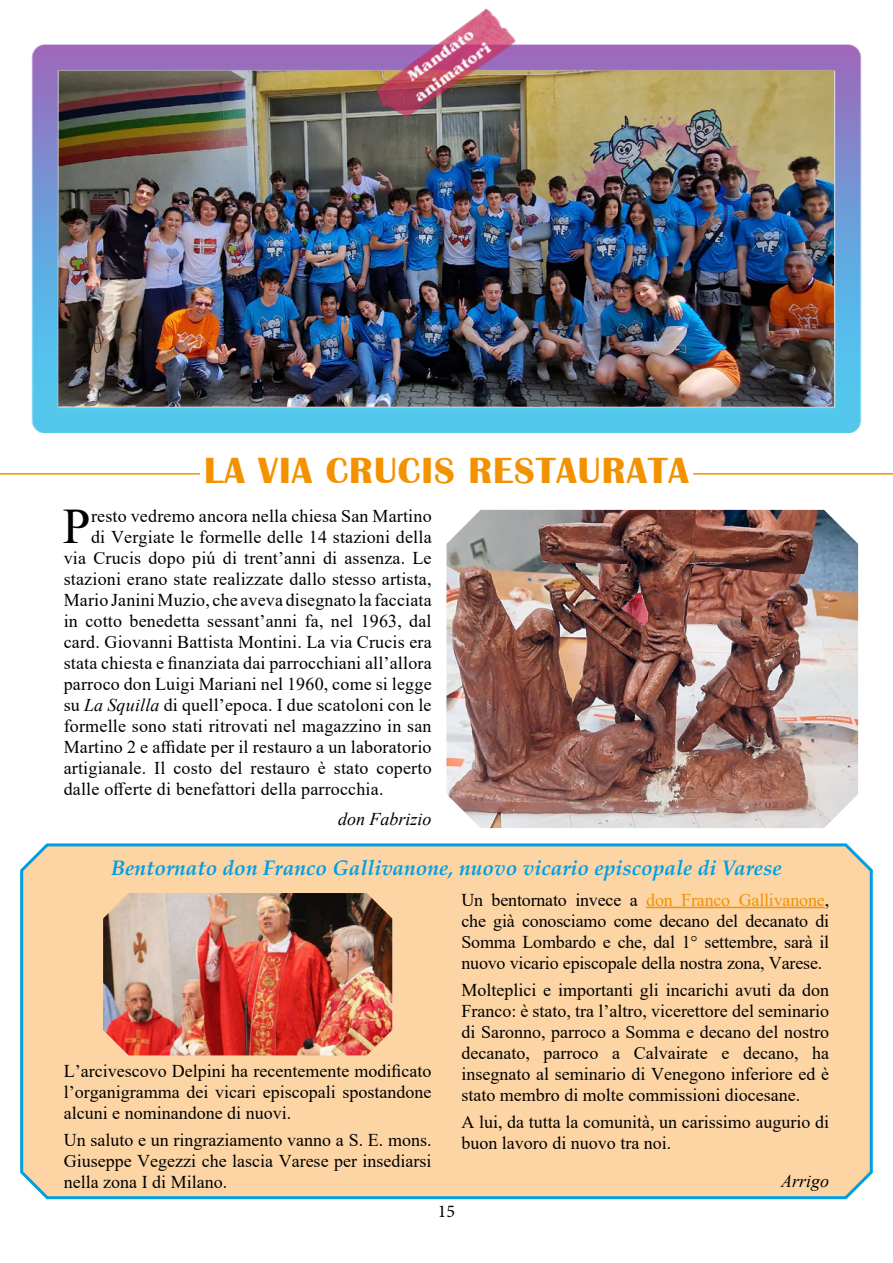
<style>
.page{position:relative;width:893px;height:1263px;background:#fff}
.page>*{position:absolute;margin:0;border:0;box-sizing:border-box;transform-origin:0 0}
.t1{font:49.65px "Times New Roman";color:#000}
.t2{font:700 37.5px "Britannic";letter-spacing:.03em;color:#f39200}
.t3{font:italic 700 21px "Palatino Linotype";color:#009fe3}
.t4{font:18px/21px "Times New Roman";letter-spacing:.01em;color:#000;text-align:justify}
.t5{font:italic 18px "Times New Roman";color:#000}
.t6{font:18px "Minion Pro";color:#000}
.s1{font-style:italic}
.s2{color:#f39200}
</style>
<div class="page">
<img style="left:31px;top:44px;width:831px;height:388px">
<div style="left:20px;top:843px;width:853px;height:357px;background:#fdd5a5"></div>
<img style="left:103px;top:893px;width:289px;height:162px">
<img style="left:446px;top:510px;width:412px;height:318px">
<hr style="left:693px;top:473px;width:200px;height:2px;background:#f39200">
<img style="left:58px;top:70px;width:776px;height:337px">
<img style="left:335px;top:8px;width:223px;height:150px">
<hr style="left:646px;top:907px;width:179px;height:1px;background:#f39200">
<hr style="left:0;top:473px;width:200px;height:2px;background:#f39200">
<h2 class="t2" style="left:204px;top:450px;width:486px">LA VIA CRUCIS RESTAURATA</h2>
<h1 class="t1" style="left:63px;top:492px;width:29px">P</h1>
<p class="t4" style="left:91px;top:505px;width:342px">resto vedremo ancora nella chiesa San Martino</p>
<p class="t4" style="left:91px;top:526px;width:342px">di Vergiate le formelle delle 14 stazioni della</p>
<p class="t4" style="left:64px;top:547px;width:369px">via Crucis dopo piú di trent’anni di assenza. Le</p>
<p class="t4" style="left:64px;top:568px;width:369px">stazioni erano state realizzate dallo stesso artista,</p>
<p class="t4" style="left:64px;top:589px;width:369px">Mario Janini Muzio, che aveva disegnato la facciata</p>
<p class="t4" style="left:64px;top:610px;width:369px">in cotto benedetta sessant’anni fa, nel 1963, dal</p>
<p class="t4" style="left:64px;top:631px;width:369px">card. Giovanni Battista Montini. La via Crucis era</p>
<p class="t4" style="left:64px;top:652px;width:369px">stata chiesta e finanziata dai parrocchiani all’allora</p>
<p class="t4" style="left:64px;top:673px;width:369px">parroco don Luigi Mariani nel 1960, come si legge</p>
<p class="t4" style="left:64px;top:694px;width:369px">su <span class="s1">La Squilla</span> di quell’epoca. I due scatoloni con le</p>
<p class="t4" style="left:64px;top:715px;width:369px">formelle sono stati ritrovati nel magazzino in san</p>
<p class="t4" style="left:64px;top:736px;width:369px">Martino 2 e affidate per il restauro a un laboratorio</p>
<p class="t4" style="left:64px;top:757px;width:369px">artigianale. Il costo del restauro è stato coperto</p>
<p class="t4" style="left:64px;top:778px;width:321px">dalle offerte di benefattori della parrocchia.</p>
<p class="t5" style="left:338px;top:806px;width:95px">don Fabrizio</p>
<p class="t3" style="left:111px;top:853px;width:672px">Bentornato don Franco Gallivanone, nuovo vicario episcopale di Varese</p>
<p class="t4" style="left:461px;top:888px;width:369px">Un bentornato invece a <span class="s2">don Franco Gallivanone</span>, che già conosciamo come decano del decanato di Somma Lombardo e che, dal 1° settembre, sarà il nuovo vicario episcopale della nostra zona, Varese.</p>
<p class="t4" style="left:461px;top:979px;width:369px">Molteplici e importanti gli incarichi avuti da don Franco: è stato, tra l’altro, vicerettore del seminario di Saronno, parroco a Somma e decano del nostro decanato, parroco a Calvairate e decano, ha insegnato al seminario di Venegono inferiore ed è stato membro di molte commissioni diocesane.</p>
<p class="t4" style="left:461px;top:1111px;width:369px">A lui, da tutta la comunità, un carissimo augurio di buon lavoro di nuovo tra noi.</p>
<p class="t5" style="left:781px;top:1169px;width:50px">Arrigo</p>
<p class="t4" style="left:64px;top:1060px;width:369px">L’arcivescovo Delpini ha recentemente modificato l’organigramma dei vicari episcopali spostandone alcuni e nominandone di nuovi.</p>
<p class="t4" style="left:64px;top:1129px;width:369px">Un saluto e un ringraziamento vanno a S. E. mons.<br>Giuseppe Vegezzi che lascia Varese per insediarsi nella zona I di Milano.</p>
<p class="t6" style="left:438px;top:1199px;width:19px">15</p>
</div>
